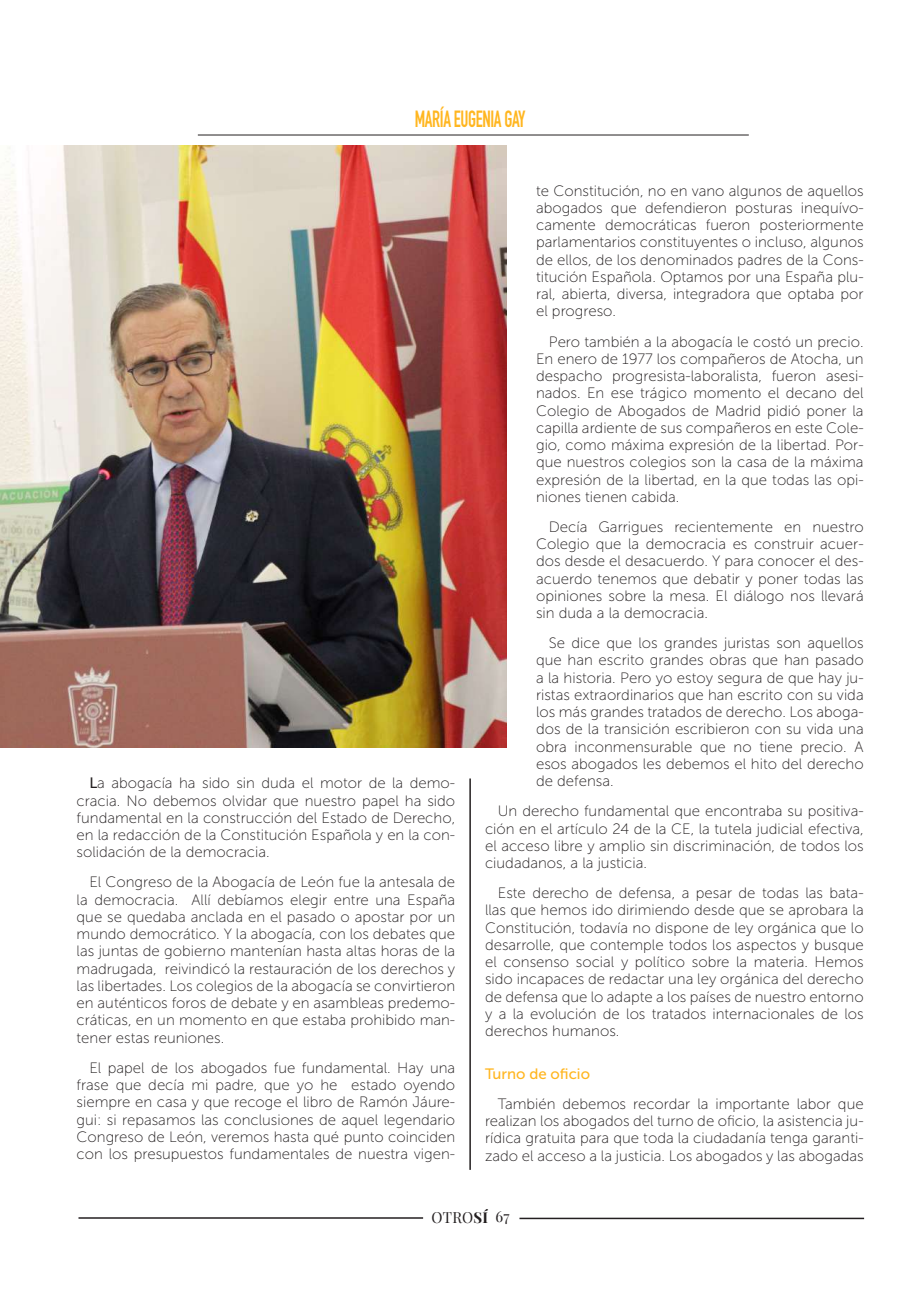
<style>
.page{position:relative;width:919px;height:1289px;background:#fff}
.page>*{position:absolute;margin:0;border:0;box-sizing:border-box;transform-origin:0 0}
.t1{font:23.1px "DIN Engschrift Std";letter-spacing:-.02em;color:#ffb620;scale:.82 1}
.t2{font:15px/17.2px "Museo Sans 100";color:#231f20;text-align:justify}
.t3{font:15px "Museo Sans 500";color:#ffb620}
.t4{font:15px "Playfair Display";letter-spacing:.01em;color:#231f20}
.s1{font-family:"Museo Sans 500"}
.s2{font-weight:700}
</style>
<div class="page">
<hr style="left:198px;top:135px;width:550px;height:1px;background:#231f20">
<hr style="left:519px;top:1217px;width:345px;height:2px;background:#231f20">
<hr style="left:78px;top:1217px;width:345px;height:1px;background:#231f20">
<img style="left:0;top:145px;width:506px;height:602px">
<hr style="left:469px;top:778px;width:2px;height:391px;background:#231f20">
<h1 class="t1" style="left:414px;top:105px;width:137px">MARÍA EUGENIA GAY</h1>
<p class="t2" style="left:77px;top:774px;width:380px;text-indent:13px"><span class="s1">L</span>a abogacía ha sido sin duda el motor de la demo&shy;cracia. No debemos olvidar que nuestro papel ha sido fundamental en la construcción del Estado de Derecho, en la redacción de la Constitución Española y en la con&shy;solidación de la democracia.</p>
<p class="t2" style="left:77px;top:873px;width:380px;text-indent:13px">El Congreso de la Abogacía de León fue la antesala de la democracia. Allí debíamos elegir entre una España que se quedaba anclada en el pasado o apostar por un mundo democrático. Y la abogacía, con los debates que las juntas de gobierno mantenían hasta altas horas de la madrugada, reivindicó la restauración de los derechos y las libertades. Los colegios de la abogacía se convirtieron en auténticos foros de debate y en asambleas predemo&shy;cráticas, en un momento en que estaba prohibido man&shy;tener estas reuniones.</p>
<p class="t2" style="left:77px;top:1059px;width:380px;text-indent:13px">El papel de los abogados fue fundamental. Hay una frase que decía mi padre, que yo he estado oyendo siempre en casa y que recoge el libro de Ramón Jáure&shy;gui: si repasamos las conclusiones de aquel legendario Congreso de León, veremos hasta qué punto coinciden con los presupuestos fundamentales de nuestra vigen-</p>
<p class="t2" style="left:536px;top:182px;width:329px">te Constitución, no en vano algunos de aquellos abogados que defendieron posturas inequívo&shy;camente democráticas fueron posteriormente parlamentarios constituyentes o incluso, algunos de ellos, de los denominados padres de la Cons&shy;titución Española. Optamos por una España plu&shy;ral, abierta, diversa, integradora que optaba por el progreso.</p>
<p class="t2" style="left:536px;top:333px;width:329px;text-indent:13px">Pero también a la abogacía le costó un precio.<br>En enero de 1977 los compañeros de Atocha, un despacho progresista-laboralista, fueron asesi&shy;nados. En ese trágico momento el decano del Colegio de Abogados de Madrid pidió poner la capilla ardiente de sus compañeros en este Cole&shy;gio, como máxima expresión de la libertad. Por&shy;que nuestros colegios son la casa de la máxima expresión de la libertad, en la que todas las opi&shy;niones tienen cabida.</p>
<p class="t2" style="left:536px;top:518px;width:329px;text-indent:13px">Decía Garrigues recientemente en nuestro Colegio que la democracia es construir acuer&shy;dos desde el desacuerdo. Y para conocer el des&shy;acuerdo tenemos que debatir y poner todas las opiniones sobre la mesa. El diálogo nos llevará sin duda a la democracia.</p>
<p class="t2" style="left:536px;top:634px;width:329px;text-indent:13px">Se dice que los grandes juristas son aquellos que han escrito grandes obras que han pasado a la historia. Pero yo estoy segura de que hay ju&shy;ristas extraordinarios que han escrito con su vida los más grandes tratados de derecho. Los aboga&shy;dos de la transición escribieron con su vida una obra inconmensurable que no tiene precio. A esos abogados les debemos el hito del derecho de defensa.</p>
<p class="t2" style="left:485px;top:802px;width:380px;text-indent:13px">Un derecho fundamental que encontraba su positiva&shy;ción en el artículo 24 de la CE, la tutela judicial efectiva, el acceso libre y amplio sin discriminación, de todos los ciudadanos, a la justicia.</p>
<p class="t2" style="left:485px;top:884px;width:380px;text-indent:13px">Este derecho de defensa, a pesar de todas las bata&shy;llas que hemos ido dirimiendo desde que se aprobara la Constitución, todavía no dispone de ley orgánica que lo desarrolle, que contemple todos los aspectos y busque el consenso social y político sobre la materia. Hemos sido incapaces de redactar una ley orgánica del derecho de defensa que lo adapte a los países de nuestro entorno y a la evolución de los tratados internacionales de los derechos humanos.</p>
<p class="t3" style="left:485px;top:1065px;width:106px">Turno de oficio</p>
<p class="t2" style="left:485px;top:1095px;width:380px;text-indent:13px">También debemos recordar la importante labor que realizan los abogados del turno de oficio, la asistencia ju&shy;rídica gratuita para que toda la ciudadanía tenga garanti&shy;zado el acceso a la justicia. Los abogados y las abogadas</p>
<p class="t4" style="left:431px;top:1208px;width:79px">OTRO<span class="s2">SÍ</span> 67</p>
</div>
